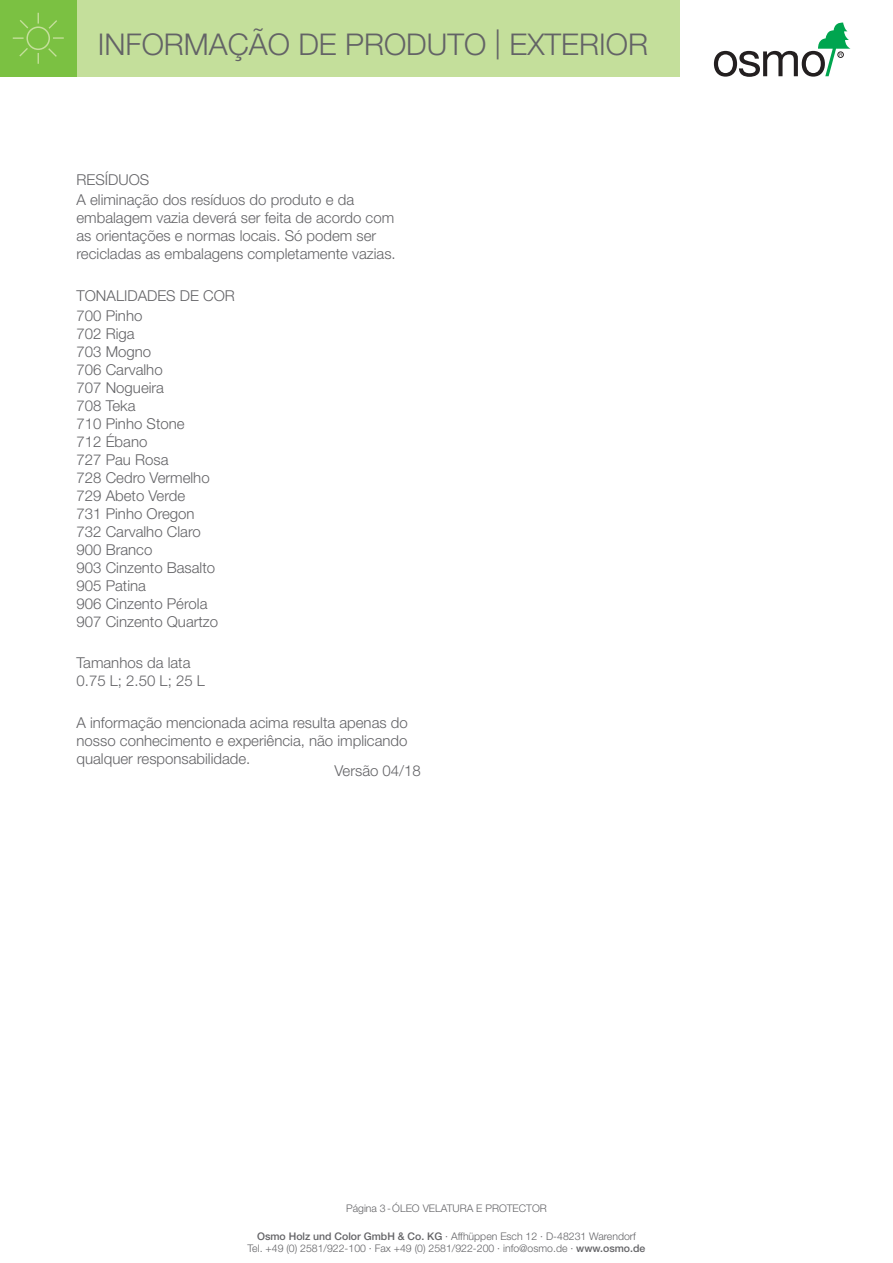
<style>
.page{position:relative;width:893px;height:1263px;background:#fff}
.page>*{position:absolute;margin:0;border:0;box-sizing:border-box;transform-origin:0 0}
.t1{font:300 30px "Helvetica Neue";color:#636366}
.t2{font:300 15px/18px "Helvetica Neue";color:#636366}
.t3{font:300 10.5px/12.6px "Helvetica Neue";color:#636366;text-align:center}
.s1{font-weight:500}
</style>
<div class="page">
<div style="left:77px;top:0;width:603px;height:77px;background:#c4df9b"></div>
<svg style="left:714px;top:23px;width:136px;height:54px"></svg>
<div style="left:0;top:0;width:77px;height:77px;background:#7bc142"></div>
<svg style="left:12px;top:12px;width:52px;height:52px"></svg>
<h1 class="t1" style="left:98px;top:26px;width:552px">INFORMAÇÃO DE PRODUTO | EXTERIOR</h1>
<p class="t2" style="left:77px;top:169px;width:279px;line-height:20.1px">RESÍDUOS<br>A eliminação dos resíduos do produto e da</p>
<p class="t2" style="left:77px;top:209px;width:321px">embalagem vazia deverá ser feita de acordo com as orientações e normas locais. Só podem ser recicladas as embalagens completamente vazias.</p>
<p class="t2" style="left:77px;top:285px;width:160px;line-height:20.1px">TONALIDADES DE COR<br>700 Pinho</p>
<p class="t2" style="left:77px;top:324px;width:143px">702 Riga<br>703 Mogno<br>706 Carvalho<br>707 Nogueira<br>708 Teka<br>710 Pinho Stone<br>712 Ébano<br>727 Pau Rosa<br>728 Cedro Vermelho<br>729 Abeto Verde<br>731 Pinho Oregon<br>732 Carvalho Claro<br>900 Branco<br>903 Cinzento Basalto<br>905 Patina<br>906 Cinzento Pérola<br>907 Cinzento Quartzo</p>
<p class="t2" style="left:77px;top:654px;width:130px">Tamanhos da lata<br>0.75 L; 2.50 L; 25 L</p>
<p class="t2" style="left:77px;top:713px;width:333px;text-align:justify">A informação mencionada acima resulta apenas do nosso conhecimento e experiência, não implicando qualquer responsabilidade.</p>
<p class="t2" style="left:335px;top:761px;width:88px">Versão 04/18</p>
<p class="t3" style="left:346px;top:1202px;width:202px">Página 3-ÓLEO VELATURA E PROTECTOR</p>
<p class="t3" style="left:248px;top:1229px;width:399px"><span class="s1">Osmo Holz und Color GmbH &amp; Co. KG</span> · Affhüppen Esch 12 · D-48231 Warendorf<br>Tel. +49 (0) 2581/922-100 · Fax +49 (0) 2581/922-200 · info@osmo.de · <span class="s1">www.osmo.de</span></p>
</div>
